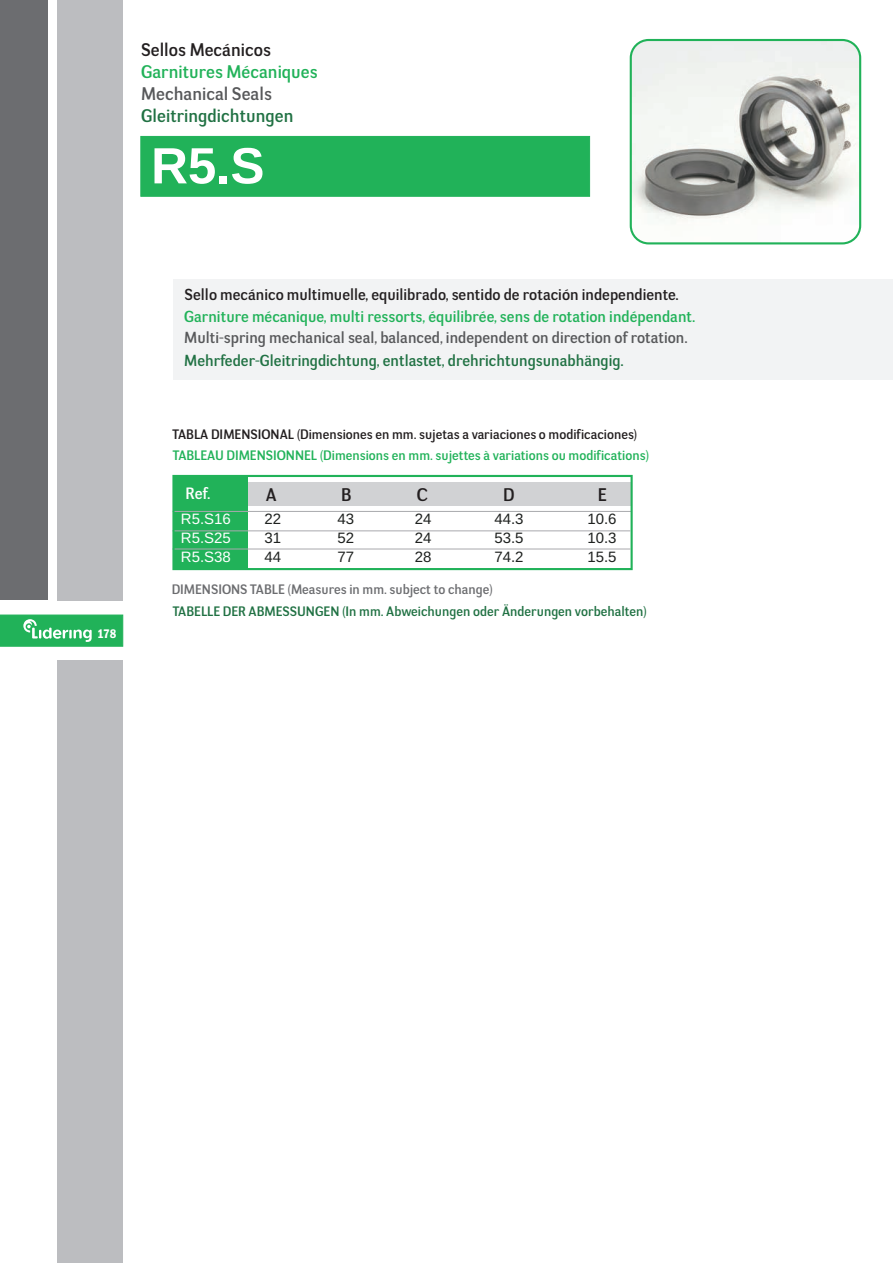
<style>
.page{position:relative;width:893px;height:1263px;background:#fff}
.page>*{position:absolute;margin:0;border:0;box-sizing:border-box;transform-origin:0 0}
.t1{font:700 51px "Liberation Sans";color:#fff}
.t2{font:18px "Negotiate Free";color:#231f20}
.t3{font:18px "Negotiate Free";color:#21b259}
.t4{font:18px "Negotiate Free";color:#207143}
.t5{font:18px "Negotiate Free";color:#57585a}
.t6{font:16.05px "Negotiate Free";color:#fff}
.t7{font:15.75px "Negotiate Free";color:#21b259}
.t8{font:15.75px "Negotiate Free";color:#57585a}
.t9{font:15.75px "Negotiate Free";color:#231f20}
.t10{font:15.75px "Negotiate Free";color:#207143}
.t11{font:15px "Liberation Sans";color:#1e211f}
.t12{font:15px/18.9px "Liberation Sans";color:#fff;text-align:justify}
.t13{font:13.5px "Negotiate Free";color:#21b259}
.t14{font:13.5px "Negotiate Free";color:#231f20}
.t15{font:13.5px "Negotiate Free";color:#207143}
.t16{font:13.5px "Negotiate Free";color:#6c6d70}
.t17{font:600 condensed 12.9px "Franklin Gothic";color:#fff}
</style>
<div class="page">
<div style="left:141px;top:136px;width:449px;height:60px;background:#21b259"></div>
<div style="left:0;top:0;width:48px;height:599px;background:#6c6d70"></div>
<div style="left:57px;top:0;width:66px;height:601px;background:#bcbdc0"></div>
<div style="left:57px;top:660px;width:66px;height:603px;background:#bcbdc0"></div>
<img style="left:631px;top:40px;width:229px;height:203px;border-radius:18px">
<div style="left:630px;top:39px;width:231px;height:205px;border:2px solid #21b259;border-radius:18px"></div>
<div style="left:221px;top:482px;width:411px;height:23px;background:#d1d2d4"></div>
<div style="left:174px;top:475px;width:73px;height:94px;background:#21b259"></div>
<hr style="left:172px;top:530px;width:458px;height:1px;background:#a8a9ad">
<hr style="left:172px;top:549px;width:458px;height:1px;background:#a8a9ad">
<hr style="left:173px;top:511px;width:458px;height:1px;background:#a8a9ad">
<div style="left:172px;top:475px;width:461px;height:95px;border:2px solid #21b259"></div>
<div style="left:173px;top:279px;width:720px;height:100px;background:#f2f3f4"></div>
<svg style="left:0;top:615px;width:123px;height:31px;background:#37b969"></svg>
<h2 class="t2" style="left:141px;top:43px;width:131px">Sellos Mecánicos</h2>
<h2 class="t3" style="left:141px;top:65px;width:178px">Garnitures Mécaniques</h2>
<h2 class="t5" style="left:141px;top:87px;width:132px">Mechanical Seals</h2>
<h2 class="t4" style="left:141px;top:108px;width:154px">Gleitringdichtungen</h2>
<h1 class="t1" style="left:151px;top:146px;width:115px">R5.S</h1>
<p class="t17" style="left:97px;top:629px;width:21px">178</p>
<p class="t9" style="left:185px;top:288px;width:496px">Sello mecánico multimuelle, equilibrado, sentido de rotación independiente.</p>
<p class="t7" style="left:184px;top:310px;width:513px">Garniture mécanique, multi ressorts, équilibrée, sens de rotation indépendant.</p>
<p class="t8" style="left:184px;top:332px;width:505px">Multi-spring mechanical seal, balanced, independent on direction of rotation.</p>
<p class="t10" style="left:184px;top:354px;width:441px">Mehrfeder-Gleitringdichtung, entlastet, drehrichtungsunabhängig.</p>
<p class="t14" style="left:173px;top:429px;width:466px">TABLA DIMENSIONAL (Dimensiones en mm. sujetas a variaciones o modificaciones)</p>
<p class="t13" style="left:173px;top:450px;width:478px">TABLEAU DIMENSIONNEL (Dimensions en mm. sujettes à variations ou modifications)</p>
<p class="t6" style="left:186px;top:487px;width:26px">Ref.</p>
<h2 class="t2" style="left:266px;top:488px;width:12px">A</h2>
<h2 class="t2" style="left:341px;top:488px;width:12px">B</h2>
<h2 class="t2" style="left:417px;top:488px;width:13px">C</h2>
<h2 class="t2" style="left:503px;top:488px;width:13px">D</h2>
<h2 class="t2" style="left:598px;top:488px;width:10px">E</h2>
<p class="t12" style="left:181px;top:511px;width:52px">R5.S16<br>R5.S25<br>R5.S38</p>
<p class="t11" style="left:264px;top:513px;width:18px">22</p>
<p class="t11" style="left:337px;top:513px;width:18px">43</p>
<p class="t11" style="left:415px;top:513px;width:18px">24</p>
<p class="t11" style="left:494px;top:513px;width:31px">44.3</p>
<p class="t11" style="left:587px;top:513px;width:31px">10.6</p>
<p class="t11" style="left:264px;top:532px;width:18px">31</p>
<p class="t11" style="left:337px;top:532px;width:18px">52</p>
<p class="t11" style="left:415px;top:532px;width:18px">24</p>
<p class="t11" style="left:494px;top:532px;width:31px">53.5</p>
<p class="t11" style="left:587px;top:532px;width:31px">10.3</p>
<p class="t11" style="left:264px;top:551px;width:18px">44</p>
<p class="t11" style="left:337px;top:551px;width:18px">77</p>
<p class="t11" style="left:415px;top:551px;width:18px">28</p>
<p class="t11" style="left:494px;top:551px;width:31px">74.2</p>
<p class="t11" style="left:587px;top:551px;width:31px">15.5</p>
<p class="t16" style="left:172px;top:584px;width:323px">DIMENSIONS TABLE (Measures in mm. subject to change)</p>
<p class="t15" style="left:173px;top:606px;width:476px">TABELLE DER ABMESSUNGEN (In mm. Abweichungen oder Änderungen vorbehalten)</p>
</div>
